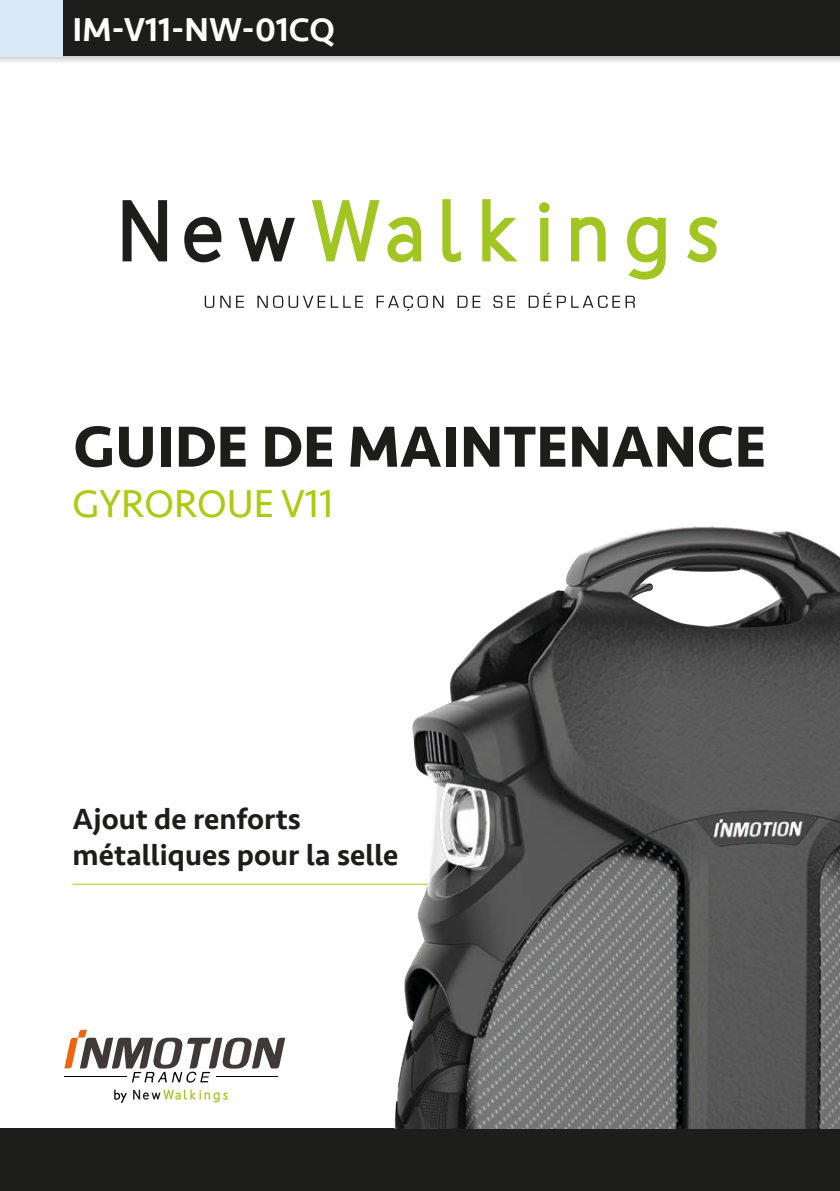
<style>
.page{position:relative;width:840px;height:1191px;background:#fff}
.page>*{position:absolute;margin:0;border:0;box-sizing:border-box;transform-origin:0 0}
.t1{font:700 60px "Seravek";color:#1d1d1b}
.t2{font:40px "Seravek";color:#adca0e}
.t3{font:500 34px "Seravek";color:#fff}
.t4{font:500 30px/36px "Seravek";color:#1d1d1b}
</style>
<div class="page">
<div style="left:0;top:0;width:839px;height:57px;background:#1d1d1b"></div>
<div style="left:0;top:1128px;width:839px;height:63px;background:#1d1d1b"></div>
<svg style="left:0;top:57px;width:839px;height:5px"></svg>
<svg style="left:205px;top:296px;width:9px;height:12px"></svg>
<svg style="left:220px;top:296px;width:10px;height:12px"></svg>
<svg style="left:236px;top:296px;width:8px;height:12px"></svg>
<svg style="left:257px;top:295px;width:106px;height:13px"></svg>
<svg style="left:376px;top:295px;width:51px;height:16px"></svg>
<svg style="left:433px;top:296px;width:10px;height:12px"></svg>
<svg style="left:457px;top:296px;width:23px;height:12px"></svg>
<svg style="left:493px;top:295px;width:22px;height:13px"></svg>
<svg style="left:528px;top:292px;width:37px;height:16px"></svg>
<svg style="left:571px;top:295px;width:48px;height:13px"></svg>
<svg style="left:625px;top:296px;width:9px;height:12px"></svg>
<svg style="left:184px;top:217px;width:37px;height:45px"></svg>
<svg style="left:238px;top:218px;width:57px;height:43px"></svg>
<svg style="left:122px;top:200px;width:45px;height:61px"></svg>
<svg style="left:387px;top:217px;width:34px;height:45px"></svg>
<svg style="left:442px;top:199px;width:18px;height:63px"></svg>
<svg style="left:482px;top:199px;width:35px;height:62px"></svg>
<svg style="left:539px;top:202px;width:10px;height:59px"></svg>
<svg style="left:571px;top:217px;width:34px;height:44px"></svg>
<svg style="left:627px;top:217px;width:38px;height:63px"></svg>
<svg style="left:687px;top:217px;width:30px;height:45px"></svg>
<svg style="left:312px;top:200px;width:67px;height:61px"></svg>
<hr style="left:73px;top:883px;width:392px;height:1px;background:#adca0e">
<img style="left:115px;top:526px;width:724px;height:602px">
<svg style="left:64px;top:1029px;width:221px;height:53px"></svg>
<hr style="left:64px;top:1076px;width:63px;height:1px;background:#020203">
<hr style="left:216px;top:1076px;width:62px;height:1px;background:#020203">
<svg style="left:114px;top:1089px;width:13px;height:13px"></svg>
<svg style="left:133px;top:1089px;width:95px;height:13px"></svg>
<div style="left:0;top:0;width:62px;height:57px;background:#dbeaf8"></div>
<p class="t3" style="left:73px;top:9px;width:264px">IM-V11-NW-01CQ</p>
<h1 class="t1" style="left:73px;top:399px;width:694px">GUIDE DE MAINTENANCE</h1>
<p class="t2" style="left:73px;top:473px;width:262px">GYROROUE V11</p>
<p class="t4" style="left:73px;top:801px;width:327px">Ajout de renforts métalliques pour la selle</p>
</div>
